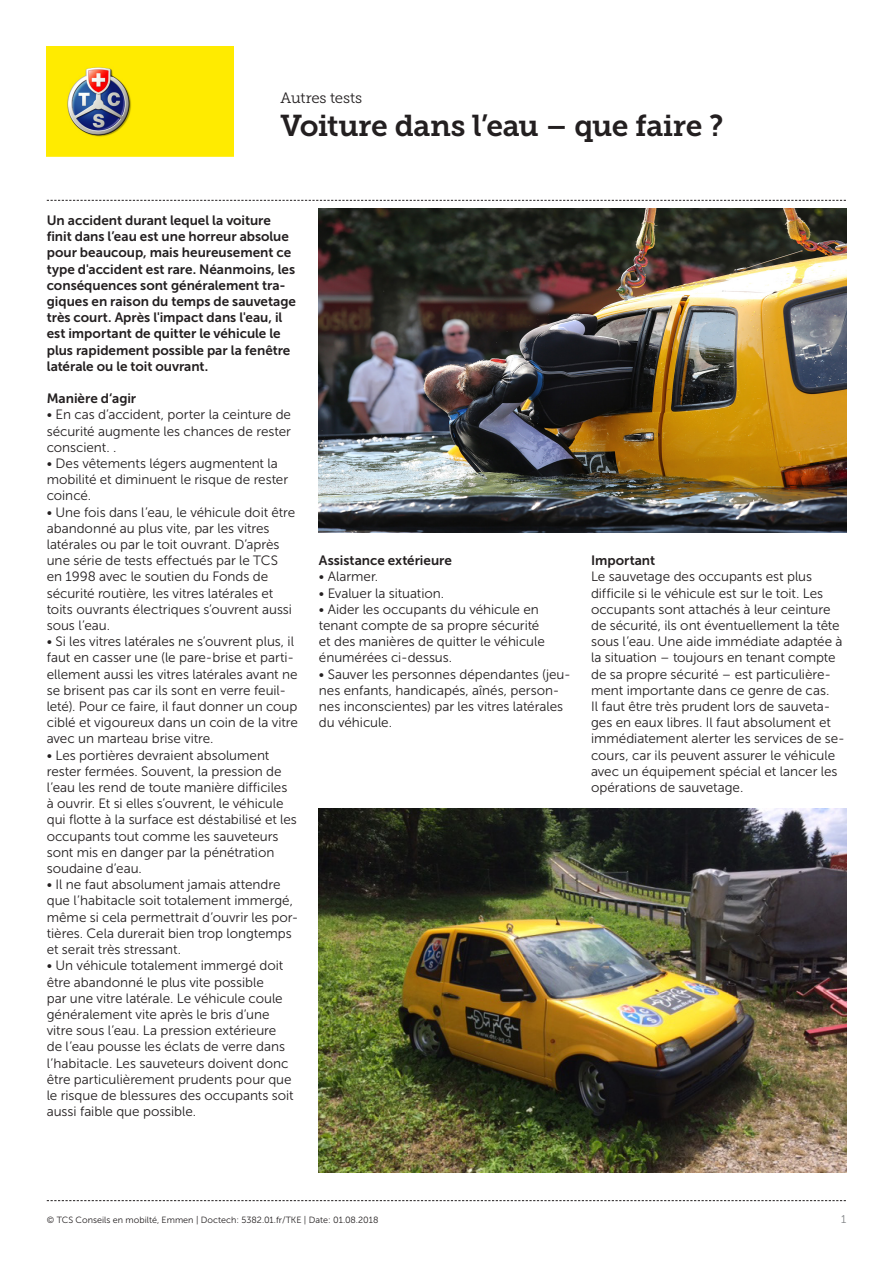
<style>
.page{position:relative;width:893px;height:1263px;background:#fff}
.page>*{position:absolute;margin:0;border:0;box-sizing:border-box;transform-origin:0 0}
.Lauftext{font:30px "Museo Slab 700";letter-spacing:-.02em;color:#231f20}
.t1{font:15px "Museo Slab 300";letter-spacing:-.005em;color:#231f20}
.Lauftext-2{font:13.5px/16.2px "Museo Sans 300";letter-spacing:-.005em;color:#231f20}
.Lauftext-3{font:13.5px/16.2px "Museo Sans 700";color:#231f20}
.t2{font:11.25px "Museo Slab 300";color:#808285}
.t3{font:9px "Museo Sans 300";color:#231f20}
</style>
<div class="page">
<svg style="left:47px;top:1200px;width:799px;height:1px"></svg>
<svg style="left:47px;top:200px;width:799px;height:1px"></svg>
<img style="left:47px;top:47px;width:187px;height:109px">
<img style="left:319px;top:209px;width:527px;height:324px">
<img style="left:319px;top:808px;width:527px;height:365px">
<p class="t1" style="left:281px;top:90px;width:83px">Autres tests</p>
<p class="Lauftext" style="left:281px;top:108px;width:445px">Voiture dans l’eau – que faire ?</p>
<p class="Lauftext-3" style="left:47px;top:212px;width:251px">Un accident durant lequel la voiture finit dans l’eau est une horreur absolue pour beaucoup, mais heureusement ce type d'accident est rare. Néanmoins, les conséquences sont généralement tra&shy;giques en raison du temps de sauvetage très court. Après l'impact dans l'eau, il est important de quitter le véhicule le plus rapidement possible par la fenêtre latérale ou le toit ouvrant.</p>
<p class="Lauftext-3" style="left:47px;top:390px;width:91px">Manière d‘agir</p>
<p class="Lauftext-2" style="left:47px;top:407px;width:246px;text-align:justify">• En cas d’accident, porter la ceinture de sécurité augmente les chances de rester conscient. .</p>
<p class="Lauftext-2" style="left:47px;top:455px;width:243px">• Des vêtements légers augmentent la mobilité et diminuent le risque de rester coincé.</p>
<p class="Lauftext-2" style="left:47px;top:504px;width:250px">• Une fois dans l’eau, le véhicule doit être abandonné au plus vite, par les vitres latérales ou par le toit ouvrant. D’après une série de tests effectués par le TCS en 1998 avec le soutien du Fonds de sécurité routière, les vitres latérales et toits ouvrants électriques s’ouvrent aussi sous l’eau.</p>
<p class="Lauftext-2" style="left:47px;top:634px;width:253px">• Si les vitres latérales ne s’ouvrent plus, il faut en casser une (le pare-brise et parti&shy;ellement aussi les vitres latérales avant ne se brisent pas car ils sont en verre feuil&shy;leté). Pour ce faire, il faut donner un coup ciblé et vigoureux dans un coin de la vitre avec un marteau brise vitre.</p>
<p class="Lauftext-2" style="left:47px;top:747px;width:252px">• Les portières devraient absolument rester fermées. Souvent, la pression de l’eau les rend de toute manière difficiles à ouvrir. Et si elles s’ouvrent, le véhicule qui flotte à la surface est déstabilisé et les occupants tout comme les sauveteurs sont mis en danger par la pénétration soudaine d’eau.</p>
<p class="Lauftext-2" style="left:47px;top:877px;width:253px">• Il ne faut absolument jamais attendre que l’habitacle soit totalement immergé, même si cela permettrait d’ouvrir les por&shy;tières. Cela durerait bien trop longtemps et serait très stressant.</p>
<p class="Lauftext-2" style="left:47px;top:958px;width:248px">• Un véhicule totalement immergé doit être abandonné le plus vite possible<br>par une vitre latérale. Le véhicule coule généralement vite après le bris d’une vitre sous l’eau. La pression extérieure de l’eau pousse les éclats de verre dans l’habitacle. Les sauveteurs doivent donc être particulièrement prudents pour que le risque de blessures des occupants soit aussi faible que possible.</p>
<p class="Lauftext-3" style="left:319px;top:552px;width:134px">Assistance extérieure</p>
<p class="Lauftext-2" style="left:319px;top:569px;width:61px">• Alarmer.</p>
<p class="Lauftext-2" style="left:319px;top:585px;width:127px">• Evaluer la situation.</p>
<p class="Lauftext-2" style="left:319px;top:601px;width:227px">• Aider les occupants du véhicule en tenant compte de sa propre sécurité et des manières de quitter le véhicule énumérées ci-dessus.</p>
<p class="Lauftext-2" style="left:319px;top:666px;width:254px">• Sauver les personnes dépendantes (jeu&shy;nes enfants, handicapés, aînés, person&shy;nes inconscientes) par les vitres latérales du véhicule.</p>
<p class="Lauftext-3" style="left:591px;top:552px;width:66px">Important</p>
<p class="Lauftext-2" style="left:591px;top:569px;width:255px">Le sauvetage des occupants est plus difficile si le véhicule est sur le toit. Les occupants sont attachés à leur ceinture de sécurité, ils ont éventuellement la tête sous l’eau. Une aide immédiate adaptée à la situation – toujours en tenant compte de sa propre sécurité – est particulière&shy;ment importante dans ce genre de cas.<br>Il faut être très prudent lors de sauveta&shy;ges en eaux libres. Il faut absolument et immédiatement alerter les services de se&shy;cours, car ils peuvent assurer le véhicule avec un équipement spécial et lancer les opérations de sauvetage.</p>
<p class="t3" style="left:47px;top:1215px;width:333px">© TCS Conseils en mobilté, Emmen | Doctech: 5382.01.fr/TKE | Date: 01.08.2018</p>
<p class="t2" style="left:841px;top:1213px;width:7px">1</p>
</div>
